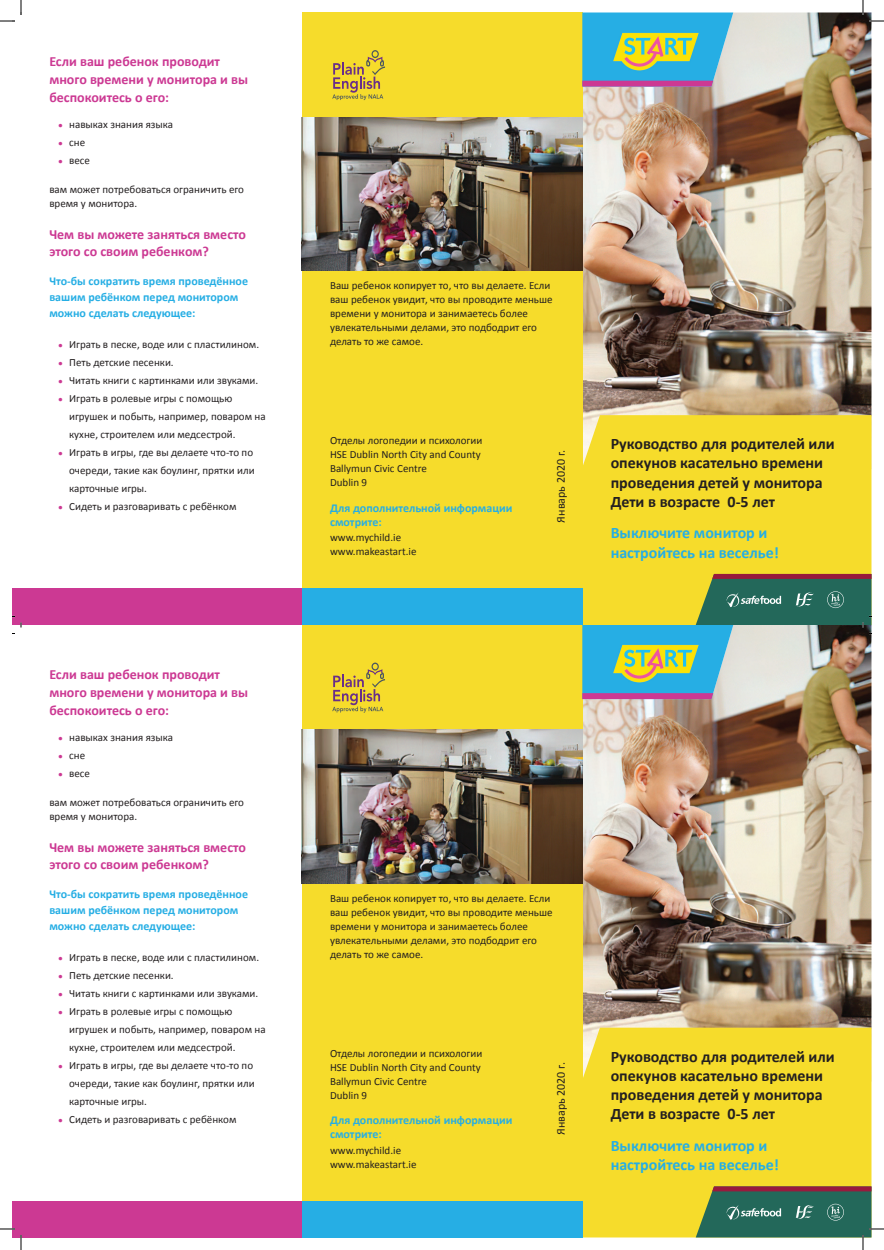
<style>
.page{position:relative;width:884px;height:1250px;background:#fff}
.page>*{position:absolute;margin:0;border:0;box-sizing:border-box;transform-origin:0 0}
.t1{font:700 16px/19.2px "Calibri";color:#231f20}
.t2{font:700 16px/19.2px "Calibri";color:#26aee4}
.t3{font:700 14px/18px "Calibri";color:#cc3993}
.t4{font:700 12px/16px "Calibri";color:#26aee4}
.t5{font:12px "Calibri";color:#231f20}
.t6{font:11px/14px "Calibri";color:#231f20}
.s1{color:#cc3993}
</style>
<div class="page">
<img style="left:582px;top:12px;width:289px;height:403px">
<div style="left:302px;top:12px;width:280px;height:613px;background:#f6dc2b"></div>
<div style="left:582px;top:415px;width:289px;height:159px;background:#f6dc2b"></div>
<div style="left:12px;top:588px;width:290px;height:37px;background:#cc3993"></div>
<div style="left:302px;top:588px;width:280px;height:37px;background:#26aee4"></div>
<svg style="left:582px;top:12px;width:151px;height:75px;background:#4fa7d9"></svg>
<img style="left:613px;top:27px;width:85px;height:48px">
<svg style="left:332px;top:50px;width:53px;height:50px"></svg>
<img style="left:302px;top:117px;width:280px;height:153px">
<img style="left:582px;top:699px;width:289px;height:328px">
<div style="left:302px;top:625px;width:280px;height:612px;background:#f6dc2b"></div>
<div style="left:582px;top:1027px;width:289px;height:210px;background:#f6dc2b"></div>
<div style="left:12px;top:1200px;width:290px;height:37px;background:#cc3993"></div>
<div style="left:302px;top:1200px;width:280px;height:37px;background:#26aee4"></div>
<svg style="left:332px;top:662px;width:53px;height:50px"></svg>
<img style="left:302px;top:730px;width:280px;height:153px">
<svg style="left:12px;top:616px;width:10px;height:11px"></svg>
<svg style="left:582px;top:574px;width:289px;height:125px;background:#8ba784"></svg>
<svg style="left:0;top:1228px;width:15px;height:1px"></svg>
<svg style="left:0;top:0;width:22px;height:22px"></svg>
<svg style="left:20px;top:1235px;width:2px;height:15px"></svg>
<svg style="left:862px;top:0;width:22px;height:22px"></svg>
<svg style="left:696px;top:1186px;width:188px;height:64px"></svg>
<p class="t3" style="left:49px;top:52px;width:200px">Если ваш ребенок проводит много времени у монитора и вы беспокоитесь о его:</p>
<p class="t6" style="left:58px;top:117px;width:117px"><span class="s1">•</span> навыках знания языка</p>
<p class="t6" style="left:58px;top:135px;width:29px"><span class="s1">•</span> сне</p>
<p class="t6" style="left:58px;top:153px;width:34px"><span class="s1">•</span> весе</p>
<p class="t6" style="left:49px;top:182px;width:196px">вам может потребоваться ограничить его время у монитора.</p>
<p class="t3" style="left:49px;top:226px;width:198px;line-height:16.8px">Чем вы можете заняться вместо этого со своим ребенком?</p>
<p class="t4" style="left:49px;top:273px;width:200px">Что-бы сократить время проведённое вашим ребёнком перед монитором можно сделать следующее:</p>
<p class="t6" style="left:58px;top:337px;width:203px"><span class="s1">•</span> Играть в песке, воде или с пластилином.</p>
<p class="t6" style="left:58px;top:355px;width:117px"><span class="s1">•</span> Петь детские песенки.</p>
<p class="t6" style="left:58px;top:373px;width:202px"><span class="s1">•</span> Читать книги с картинками или звуками.</p>
<p class="t6" style="left:69px;top:389px;width:198px;line-height:18px;text-indent:-11px"><span class="s1">•</span> Играть в ролевые игры с помощью игрушек и побыть, например, поваром на кухне, строителем или медсестрой.</p>
<p class="t6" style="left:69px;top:443px;width:187px;line-height:18px;text-indent:-11px"><span class="s1">•</span> Играть в игры, где вы делаете что-то по очереди, такие как боулинг, прятки или карточные игры.</p>
<p class="t6" style="left:58px;top:499px;width:180px"><span class="s1">•</span> Сидеть и разговаривать с ребёнком</p>
<p class="t3" style="left:49px;top:665px;width:200px">Если ваш ребенок проводит много времени у монитора и вы беспокоитесь о его:</p>
<p class="t6" style="left:58px;top:730px;width:117px"><span class="s1">•</span> навыках знания языка</p>
<p class="t6" style="left:58px;top:748px;width:29px"><span class="s1">•</span> сне</p>
<p class="t6" style="left:58px;top:766px;width:34px"><span class="s1">•</span> весе</p>
<p class="t6" style="left:49px;top:795px;width:196px">вам может потребоваться ограничить его время у монитора.</p>
<p class="t3" style="left:49px;top:839px;width:198px;line-height:16.8px">Чем вы можете заняться вместо этого со своим ребенком?</p>
<p class="t4" style="left:49px;top:886px;width:200px">Что-бы сократить время проведённое вашим ребёнком перед монитором можно сделать следующее:</p>
<p class="t6" style="left:58px;top:950px;width:203px"><span class="s1">•</span> Играть в песке, воде или с пластилином.</p>
<p class="t6" style="left:58px;top:968px;width:117px"><span class="s1">•</span> Петь детские песенки.</p>
<p class="t6" style="left:58px;top:986px;width:202px"><span class="s1">•</span> Читать книги с картинками или звуками.</p>
<p class="t6" style="left:69px;top:1002px;width:198px;line-height:18px;text-indent:-11px"><span class="s1">•</span> Играть в ролевые игры с помощью игрушек и побыть, например, поваром на кухне, строителем или медсестрой.</p>
<p class="t6" style="left:69px;top:1056px;width:187px;line-height:18px;text-indent:-11px"><span class="s1">•</span> Играть в игры, где вы делаете что-то по очереди, такие как боулинг, прятки или карточные игры.</p>
<p class="t6" style="left:58px;top:1112px;width:180px"><span class="s1">•</span> Сидеть и разговаривать с ребёнком</p>
<p class="t6" style="left:330px;top:278px;width:224px">Ваш ребенок копирует то, что вы делаете. Если ваш ребенок увидит, что вы проводите меньше времени у монитора и занимаетесь более увлекательными делами, это подбодрит его делать то же самое.</p>
<p class="t6" style="left:330px;top:433px;width:154px">Отделы логопедии и психологии<br>HSE Dublin North City and County<br>Ballymun Civic Centre<br>Dublin 9</p>
<p class="t4" style="left:330px;top:500px;width:184px;line-height:14.4px">Для дополнительной информации смотрите:</p>
<p class="t6" style="left:330px;top:531px;width:88px">www.mychild.ie www.makeastart.ie</p>
<p class="t5" style="left:553px;top:522px;width:74px;rotate:-90deg">Январь 2020 г.</p>
<h1 class="t1" style="left:611px;top:434px;width:226px">Руководство для родителей или опекунов касательно времени проведения детей у монитора<br>Дети в возрасте 0-5 лет</h1>
<h1 class="t2" style="left:611px;top:523px;width:170px">Выключите монитор и настройтесь на веселье!</h1>
<p class="t6" style="left:330px;top:891px;width:224px">Ваш ребенок копирует то, что вы делаете. Если ваш ребенок увидит, что вы проводите меньше времени у монитора и занимаетесь более увлекательными делами, это подбодрит его делать то же самое.</p>
<p class="t6" style="left:330px;top:1046px;width:154px">Отделы логопедии и психологии<br>HSE Dublin North City and County<br>Ballymun Civic Centre<br>Dublin 9</p>
<p class="t4" style="left:330px;top:1112px;width:184px;line-height:14.4px">Для дополнительной информации смотрите:</p>
<p class="t6" style="left:330px;top:1143px;width:88px">www.mychild.ie www.makeastart.ie</p>
<p class="t5" style="left:553px;top:1135px;width:74px;rotate:-90deg">Январь 2020 г.</p>
<h1 class="t1" style="left:611px;top:1046px;width:226px">Руководство для родителей или опекунов касательно времени проведения детей у монитора<br>Дети в возрасте 0-5 лет</h1>
<h1 class="t2" style="left:611px;top:1136px;width:170px">Выключите монитор и настройтесь на веселье!</h1>
</div>
